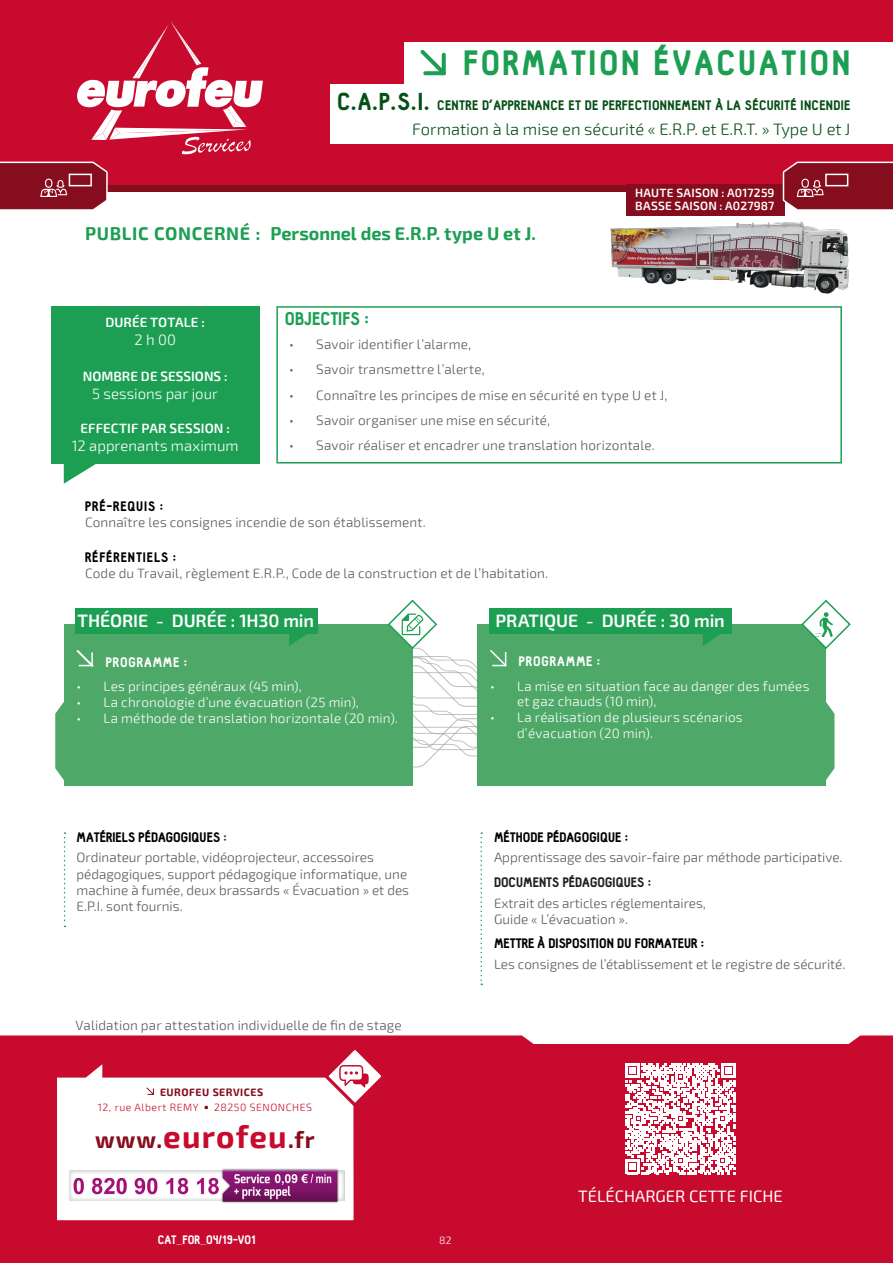
<style>
.page{position:relative;width:893px;height:1263px;background:#fff}
.page>*{position:absolute;margin:0;border:0;box-sizing:border-box;transform-origin:0 0}
.t1{font:900 34.5px "Hallosans";letter-spacing:.075em;color:#1c9f53}
.t2{font:700 23.25px "Exo 2";color:#850d1d}
.t3{font:700 18px "Exo 2";letter-spacing:.02em;color:#1c9f53}
.t4{font:600 18px "Exo 2";letter-spacing:-.005em;color:#fff}
.t5{font:900 18px "Hallosans";color:#1c9f53}
.sous_titre_vert{font:300 16.5px "Exo 2";color:#065017}
.sous_titre_rouge_FOR{font:16.5px "Exo 2";color:#fff}
.t6{font:300 15px "Exo 2";color:#fff}
.t7{font:300 13.5px/16.2px "Exo 2";letter-spacing:.005em;color:#57585a}
.t8{font:300 13.5px/15.8px "Exo 2";letter-spacing:.01em;color:#fff}
.t9{font:900 13.5px "Hallosans";color:#000}
.t10{font:900 13.5px "Hallosans";letter-spacing:.02em;color:#065017}
.t11{font:600 13.5px "Exo 2";color:#fff}
.t12{font:900 13.5px "Hallosans";color:#231f20}
.t13{font:900 13.5px "Hallosans";letter-spacing:.06em;color:#fff}
.t14{font:900 13.5px "Hallosans";letter-spacing:.065em;color:#000}
.t15{font:900 13.5px "Hallosans";letter-spacing:.06em;color:#000}
.t16{font:600 12px/13.5px "Exo 2";letter-spacing:.02em;color:#fff}
.t17{font:900 12px "Hallosans";color:#fff}
.t18{font:300 10.5px "Exo 2";letter-spacing:.05em;color:#c70a2d}
.t19{font:700 10.5px "Exo 2";letter-spacing:.05em;color:#850d1d}
.t20{font:300 10.5px "Exo 2";color:#fff}
.s1{font-size:24px}
.s2{color:#3b365b}
.s3{font-size:31.35px;color:#c70a2d}
</style>
<div class="page">
<div style="left:0;top:1035px;width:893px;height:228px;background:#c70a2d"></div>
<img style="left:610px;top:221px;width:239px;height:73px">
<div style="left:64px;top:624px;width:348px;height:162px;background:#4ea867"></div>
<svg style="left:76px;top:650px;width:18px;height:17px"></svg>
<div style="left:477px;top:624px;width:349px;height:162px;background:#4ea867"></div>
<svg style="left:55px;top:702px;width:9px;height:78px"></svg>
<svg style="left:826px;top:702px;width:8px;height:78px"></svg>
<svg style="left:703px;top:634px;width:17px;height:12px"></svg>
<div style="left:489px;top:608px;width:242px;height:26px;background:#1c9f53"></div>
<svg style="left:289px;top:634px;width:18px;height:12px"></svg>
<div style="left:75px;top:608px;width:243px;height:26px;background:#1c9f53"></div>
<div style="left:51px;top:306px;width:208px;height:157px;background:#1c9f53"></div>
<svg style="left:64px;top:463px;width:34px;height:21px"></svg>
<div style="left:276px;top:306px;width:566px;height:157px;border:2px solid #1c9f53"></div>
<div style="left:0;top:0;width:893px;height:188px;background:#c70a2d"></div>
<div style="left:0;top:185px;width:893px;height:6px;background:#850d1d"></div>
<div style="left:404px;top:43px;width:489px;height:42px;background:#fff"></div>
<svg style="left:420px;top:49px;width:26px;height:27px"></svg>
<div style="left:331px;top:84px;width:562px;height:60px;background:#fff"></div>
<svg style="left:388px;top:599px;width:119px;height:168px"></svg>
<svg style="left:801px;top:599px;width:50px;height:50px"></svg>
<svg style="left:64px;top:832px;width:2px;height:95px"></svg>
<svg style="left:480px;top:832px;width:2px;height:153px"></svg>
<div style="left:626px;top:185px;width:158px;height:17px;background:#850d1d"></div>
<div style="left:626px;top:198px;width:158px;height:17px;background:#850d1d"></div>
<svg style="left:781px;top:161px;width:112px;height:51px"></svg>
<svg style="left:0;top:161px;width:109px;height:49px"></svg>
<svg style="left:52px;top:1055px;width:306px;height:170px"></svg>
<svg style="left:321px;top:1043px;width:67px;height:67px"></svg>
<svg style="left:146px;top:1087px;width:9px;height:8px"></svg>
<img style="left:36px;top:1151px;width:328px;height:63px">
<svg style="left:77px;top:21px;width:186px;height:133px"></svg>
<svg style="left:625px;top:1063px;width:111px;height:111px"></svg>
<p class="t1" style="left:463px;top:44px;width:389px">FORMATION ÉVACUATION</p>
<p class="t10" style="left:337px;top:97px;width:515px"><span class="s1">C.A.P.S.I.</span> CENTRE D’APPRENANCE ET DE PERFECTIONNEMENT À LA SÉCURITÉ INCENDIE</p>
<p class="sous_titre_vert" style="left:412px;top:120px;width:440px">Formation à la mise en sécurité « E.R.P. et E.R.T. » Type U et J</p>
<p class="t3" style="left:85px;top:223px;width:452px">PUBLIC CONCERNÉ : Personnel des E.R.P. type U et J.</p>
<p class="t16" style="left:635px;top:186px;width:141px">HAUTE SAISON : A017259<br>BASSE SAISON : A027987</p>
<p class="t11" style="left:106px;top:314px;width:101px">DURÉE TOTALE :</p>
<p class="t6" style="left:134px;top:331px;width:43px">2 h 00</p>
<p class="t11" style="left:83px;top:368px;width:146px">NOMBRE DE SESSIONS :</p>
<p class="t6" style="left:92px;top:385px;width:127px">5 sessions par jour</p>
<p class="t11" style="left:81px;top:420px;width:151px">EFFECTIF PAR SESSION :</p>
<p class="t6" style="left:72px;top:437px;width:168px">12 apprenants maximum</p>
<p class="t5" style="left:285px;top:309px;width:86px">OBJECTIFS :</p>
<p class="t7" style="left:289px;top:337px;width:183px">• Savoir identifier l’alarme,</p>
<p class="t7" style="left:289px;top:362px;width:197px">• Savoir transmettre l’alerte,</p>
<p class="t7" style="left:289px;top:387px;width:380px">• Connaître les principes de mise en sécurité en type U et J,</p>
<p class="t7" style="left:289px;top:412px;width:263px">• Savoir organiser une mise en sécurité,</p>
<p class="t7" style="left:289px;top:437px;width:367px">• Savoir réaliser et encadrer une translation horizontale.</p>
<p class="t15" style="left:85px;top:499px;width:80px">PRÉ-REQUIS :</p>
<p class="t7" style="left:85px;top:515px;width:342px">Connaître les consignes incendie de son établissement.</p>
<p class="t14" style="left:85px;top:550px;width:93px">RÉFÉRENTIELS :</p>
<p class="t7" style="left:85px;top:566px;width:465px">Code du Travail, règlement E.R.P., Code de la construction et de l’habitation.</p>
<p class="t4" style="left:77px;top:610px;width:238px">THÉORIE - DURÉE : 1H30 min</p>
<p class="t4" style="left:495px;top:610px;width:231px">PRATIQUE - DURÉE : 30 min</p>
<p class="t13" style="left:106px;top:655px;width:83px">PROGRAMME :</p>
<p class="t8" style="left:77px;top:679px;width:227px">• Les principes généraux (45 min),</p>
<p class="t8" style="left:77px;top:694px;width:284px">• La chronologie d’une évacuation (25 min),</p>
<p class="t8" style="left:77px;top:710px;width:323px">• La méthode de translation horizontale (20 min).</p>
<p class="t9" style="left:77px;top:830px;width:152px">MATÉRIELS PÉDAGOGIQUES <span class="s2">:</span></p>
<p class="t7" style="left:77px;top:850px;width:299px">Ordinateur portable, vidéoprojecteur, accessoires</p>
<p class="t7" style="left:77px;top:866px;width:334px">pédagogiques, support pédagogique informatique, une machine à fumée, deux brassards « Évacuation » et des<br>E.P.I. sont fournis.</p>
<p class="t7" style="left:75px;top:1017px;width:328px">Validation par attestation individuelle de fin de stage</p>
<p class="t19" style="left:160px;top:1085px;width:105px">EUROFEU SERVICES</p>
<p class="t18" style="left:98px;top:1101px;width:102px">12, rue Albert REMY</p>
<p class="t18" style="left:214px;top:1101px;width:99px">28250 SENONCHES</p>
<h2 class="t2" style="left:95px;top:1126px;width:221px">www.<span class="s3">eurofeu</span>.fr</h2>
<p class="t17" style="left:158px;top:1233px;width:99px">CAT_FOR_04/19-V01</p>
<p class="t20" style="left:439px;top:1234px;width:14px">82</p>
<p class="t13" style="left:519px;top:654px;width:83px">PROGRAMME :</p>
<p class="t8" style="left:517px;top:678px;width:294px;text-indent:-27px">• La mise en situation face au danger des fumées et gaz chauds (10 min),</p>
<p class="t8" style="left:517px;top:710px;width:227px;text-indent:-27px">• La réalisation de plusieurs scénarios d’évacuation (20 min).</p>
<p class="t9" style="left:494px;top:830px;width:136px">MÉTHODE PÉDAGOGIQUE :</p>
<p class="t7" style="left:494px;top:850px;width:350px">Apprentissage des savoir-faire par méthode participative.</p>
<p class="t12" style="left:494px;top:875px;width:159px">DOCUMENTS PÉDAGOGIQUES :</p>
<p class="t7" style="left:494px;top:895px;width:213px">Extrait des articles réglementaires,<br>Guide « L’évacuation ».</p>
<p class="t9" style="left:494px;top:936px;width:212px">METTRE À DISPOSITION DU FORMATEUR :</p>
<p class="t7" style="left:494px;top:956px;width:353px">Les consignes de l’établissement et le registre de sécurité.</p>
<p class="sous_titre_rouge_FOR" style="left:578px;top:1186px;width:206px">TÉLÉCHARGER CETTE FICHE</p>
</div>
